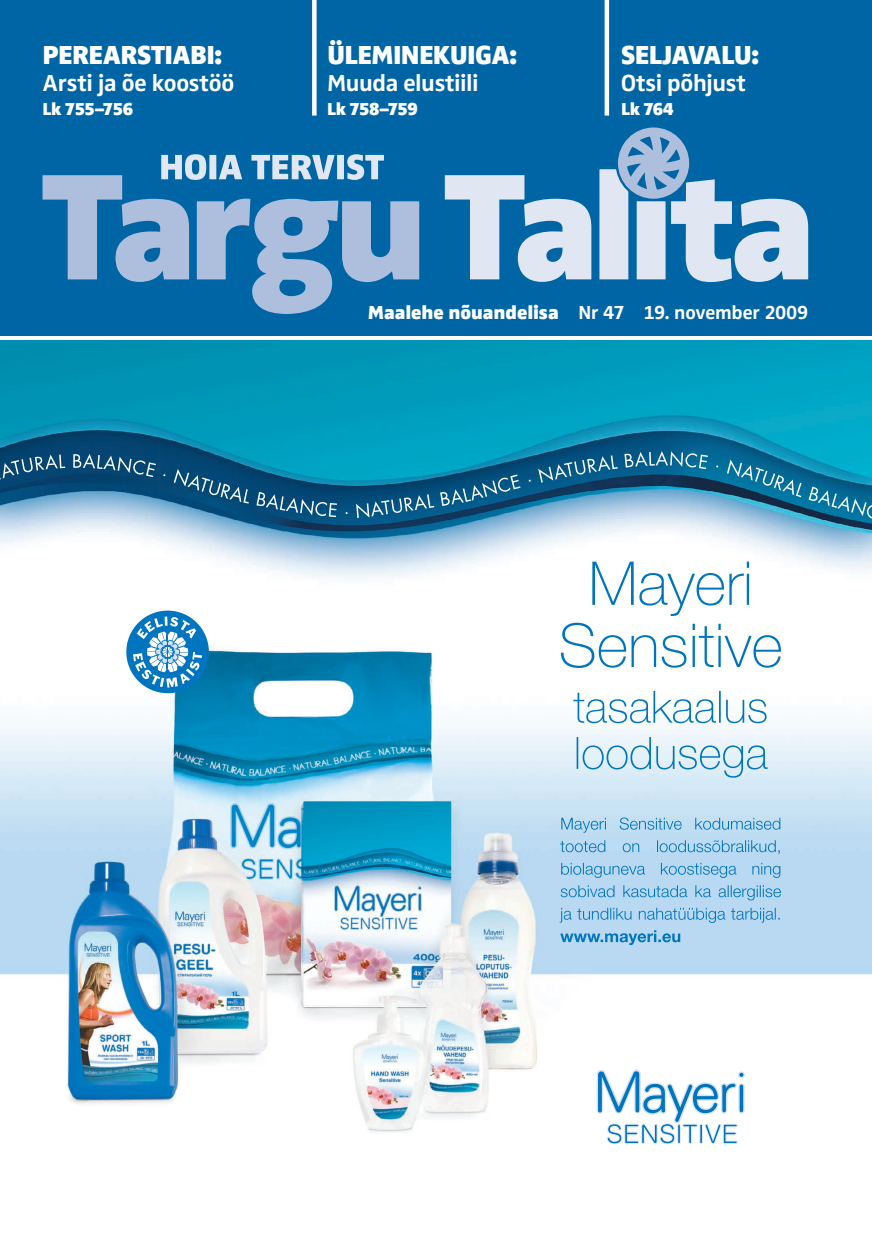
<style>
.page{position:relative;width:872px;height:1234px;background:#fff}
.page>*{position:absolute;margin:0;border:0;box-sizing:border-box;transform-origin:0 0}
.t1{font:900 27px "Zwo Pro";letter-spacing:-.025em;color:#fff}
.t2{font:700 24px "Zwo Pro";letter-spacing:-.015em;color:#fff}
.t3{font:700 19.5px "Zwo Pro";letter-spacing:-.015em;color:#fff}
.t4{font:900 18px "Zwo Pro";letter-spacing:-.03em;color:#fff}
.s1{font-weight:900}
</style>
<div class="page">
<div style="left:0;top:0;width:872px;height:335px;background:#0065a4"></div>
<div style="left:604px;top:0;width:5px;height:116px;background:#fff"></div>
<svg style="left:312px;top:0;width:4px;height:116px"></svg>
<svg style="left:43px;top:175px;width:376px;height:139px"></svg>
<svg style="left:445px;top:127px;width:363px;height:155px"></svg>
<svg style="left:161px;top:154px;width:223px;height:26px"></svg>
<img style="left:0;top:340px;width:872px;height:250px">
<img style="left:0;top:590px;width:872px;height:555px">
<svg style="left:596px;top:1069px;width:149px;height:74px"></svg>
<div style="left:126px;top:610px;width:83px;height:83px;background:#0075bf;border-radius:50%"></div>
<svg style="left:133px;top:616px;width:69px;height:71px"></svg>
<svg style="left:0;top:451px;width:872px;height:71px;background:#2e7ca1"></svg>
<svg style="left:561px;top:817px;width:219px;height:15px;background:#9fcbe9"></svg>
<svg style="left:560px;top:840px;width:219px;height:14px;background:#99c9e9"></svg>
<svg style="left:561px;top:862px;width:219px;height:15px;background:#99c7e9"></svg>
<svg style="left:560px;top:885px;width:221px;height:15px;background:#96c6e8"></svg>
<svg style="left:559px;top:907px;width:220px;height:15px;background:#96c6e8"></svg>
<svg style="left:560px;top:930px;width:120px;height:14px;background:#7cb8e1"></svg>
<svg style="left:592px;top:561px;width:157px;height:55px"></svg>
<svg style="left:561px;top:622px;width:220px;height:46px"></svg>
<svg style="left:573px;top:690px;width:193px;height:33px"></svg>
<svg style="left:576px;top:737px;width:191px;height:40px;background:#c4dff1"></svg>
<p class="t1" style="left:43px;top:39px;width:181px">PEREARSTIABI:</p>
<p class="t2" style="left:43px;top:69px;width:193px">Arsti ja õe koostöö</p>
<p class="t4" style="left:43px;top:99px;width:92px">Lk 755–756</p>
<p class="t1" style="left:327px;top:39px;width:191px">ÜLEMINEKUIGA:</p>
<p class="t2" style="left:327px;top:69px;width:153px">Muuda elustiili</p>
<p class="t4" style="left:327px;top:99px;width:92px">Lk 758–759</p>
<p class="t1" style="left:621px;top:39px;width:139px">SELJAVALU:</p>
<p class="t2" style="left:621px;top:69px;width:126px">Otsi põhjust</p>
<p class="t4" style="left:621px;top:99px;width:54px">Lk 764</p>
<p class="t3" style="left:368px;top:301px;width:442px"><span class="s1">Maalehe nõuandelisa</span> Nr 47 19. november 2009</p>
</div>
